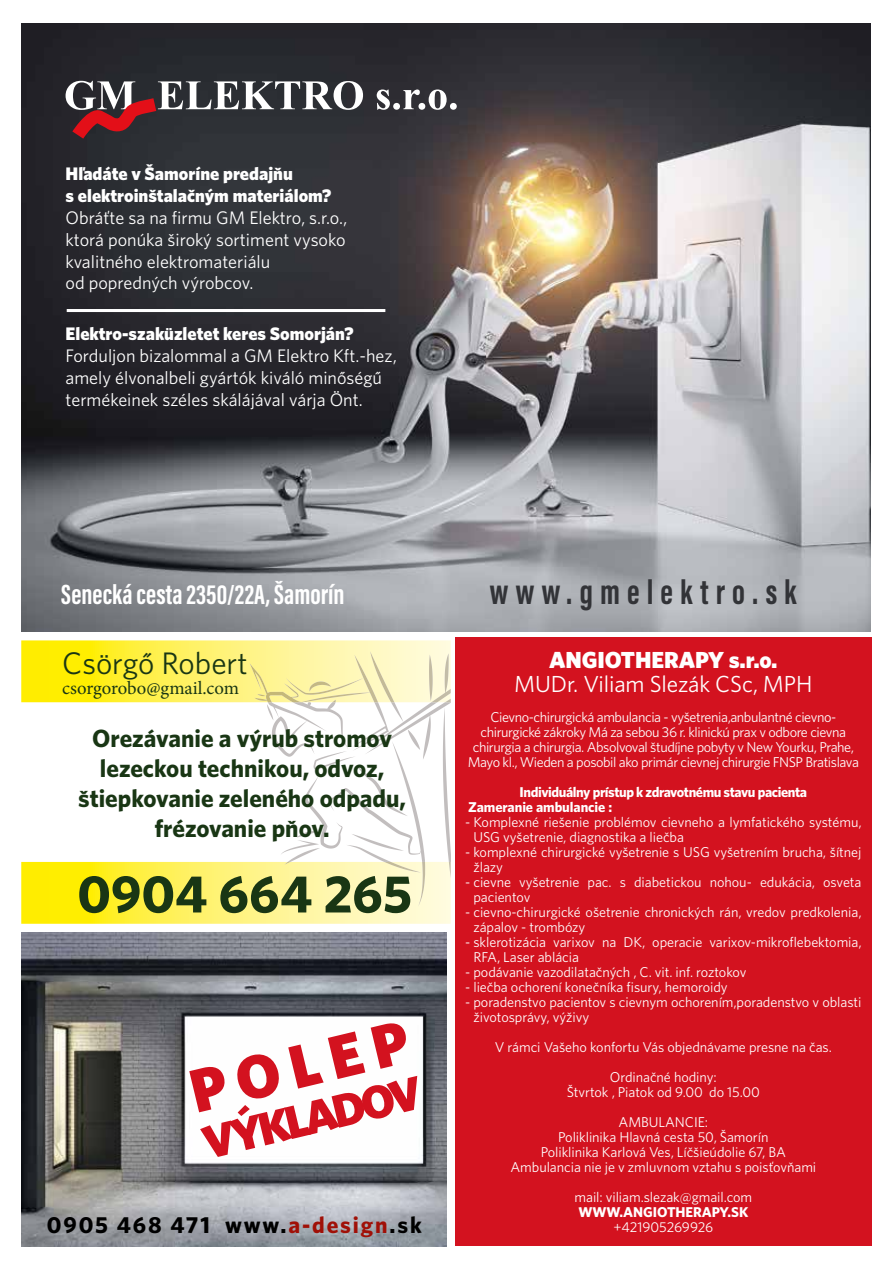
<style>
.page{position:relative;width:893px;height:1263px;background:#fff}
.page>*{position:absolute;margin:0;border:0;box-sizing:border-box;transform-origin:0 0}
.t1{font:61.35px "Whitney CE Black";color:#d3121f}
.t2{font:52.95px "Whitney CE Bold";color:#193614}
.t3{font:46.65px "Whitney CE Black";color:#d3121f}
.t4{font:700 35.55px "Acumin Pro Extra Cond";letter-spacing:.2em;color:#323337}
.t5{font:31.2px "Whitney C Ebook";color:#193614}
.t6{font:700 28.5px "Acumin Pro Extra Cond";letter-spacing:.005em;color:#fff}
.t7{font:24.9px/29.8px "Whitney CE Bold";color:#193614;text-align:center}
.t8{font:23.25px "Whitney CE Bold";letter-spacing:.08em;color:#000}
.t9{font:23.25px "Whitney C Ebook";letter-spacing:-.005em;color:#fff}
.t10{font:23.25px "Whitney CE Black";letter-spacing:-.005em;color:#fff}
.t11{font:18.75px "Minion Pro";letter-spacing:-.005em;color:#193614}
.t12{font:18.15px/21.8px "Whitney C Ebook";color:#fff}
.t13{font:18.15px/21.8px "Whitney CE Black";color:#fff}
.t14{font:14.25px/15px "Whitney C Ebook";letter-spacing:-.005em;color:#fff}
.t15{font:14.25px/15px "Whitney C Ebook";letter-spacing:-.03em;color:#fff;text-align:center}
.t16{font:14.25px/15px "Whitney CE Bold";letter-spacing:-.03em;color:#fff}
.t17{font:14.25px "Whitney CE Bold";letter-spacing:-.005em;color:#fff}
.s1{color:#a01007}
</style>
<div class="page">
<img style="left:21px;top:23px;width:850px;height:608px">
<svg style="left:377px;top:89px;width:80px;height:21px"></svg>
<svg style="left:66px;top:81px;width:297px;height:58px;background:#5d5054"></svg>
<hr style="left:67px;top:309px;width:318px;height:3px;background:#fff">
<svg style="left:21px;top:640px;width:430px;height:284px"></svg>
<div style="left:455px;top:638px;width:417px;height:608px;background:#d3121f"></div>
<img style="left:21px;top:932px;width:425px;height:314px">
<p class="t13" style="left:66px;top:163px;width:267px">Hľadáte v Šamoríne predajňu<br>s elektroinštalačným materiálom?</p>
<p class="t12" style="left:66px;top:207px;width:283px">Obráťte sa na firmu GM Elektro, s.r.o., ktorá ponúka široký sortiment vysoko kvalitného elektromateriálu<br>od popredných výrobcov.</p>
<p class="t13" style="left:66px;top:322px;width:289px">Elektro-szaküzletet keres Somorján?</p>
<p class="t12" style="left:66px;top:345px;width:333px">Forduljon bizalommal a GM Elektro Kft.-hez, amely élvonalbeli gyártók kiváló minőségű termékeinek széles skálájával várja Önt.</p>
<h3 class="t6" style="left:61px;top:577px;width:285px">Senecká cesta 2350/22A, Šamorín</h3>
<h3 class="t4" style="left:490px;top:570px;width:308px">www.gmelektro.sk</h3>
<h3 class="t5" style="left:62px;top:646px;width:187px">Csörgő Robert</h3>
<h3 class="t11" style="left:62px;top:675px;width:178px">csorgorobo@gmail.com</h3>
<h3 class="t7" style="left:78px;top:723px;width:329px">Orezávanie a výrub stromov lezeckou technikou, odvoz, štiepkovanie zeleného odpadu, frézovanie pňov.</h3>
<h2 class="t2" style="left:77px;top:863px;width:336px">0904 664 265</h2>
<h1 class="t1" style="left:182px;top:1056px;width:224px;rotate:-14deg">POLEP</h1>
<h3 class="t3" style="left:197px;top:1114px;width:226px;rotate:-13deg">VÝKLADOV</h3>
<h3 class="t8" style="left:47px;top:1211px;width:376px">0905 468 471 www.<span class="s1">a-design</span>.sk</h3>
<h3 class="t10" style="left:549px;top:645px;width:230px">ANGIOTHERAPY s.r.o.</h3>
<h3 class="t9" style="left:514px;top:670px;width:300px">MUDr. Viliam Slezák CSc, MPH</h3>
<p class="t15" style="left:468px;top:709px;width:393px">Cievno-chirurgická ambulancia - vyšetrenia,anbulantné cievno&shy;chirurgické zákroky Má za sebou 36 r. klinickú prax v odbore cievna chirurgia a chirurgia. Absolvoval študíjne pobyty v New Yourku, Prahe, Mayo kl., Wieden a posobil ako primár cievnej chirurgie FNSP Bratislava</p>
<p class="t16" style="left:468px;top:784px;width:340px;text-indent:52px">Individuálny prístup k zdravotnému stavu pacienta<br>Zameranie ambulancie :</p>
<p class="t14" style="left:473px;top:814px;width:390px;text-indent:-8px">- Komplexné riešenie problémov cievneho a lymfatického systému,<br>USG vyšetrenie, diagnostika a liečba</p>
<p class="t14" style="left:473px;top:844px;width:390px;text-indent:-8px">- komplexné chirurgické vyšetrenie s USG vyšetrením brucha, šítnej žlazy</p>
<p class="t14" style="left:473px;top:874px;width:390px;text-indent:-8px">- cievne vyšetrenie pac. s diabetickou nohou- edukácia, osveta pacientov</p>
<p class="t14" style="left:473px;top:904px;width:390px;text-indent:-8px">- cievno-chirurgické ošetrenie chronických rán, vredov predkolenia, zápalov - trombózy</p>
<p class="t14" style="left:473px;top:934px;width:390px;text-indent:-8px">- sklerotizácia varixov na DK, operacie varixov-mikroflebektomia,<br>RFA, Laser ablácia</p>
<p class="t14" style="left:465px;top:964px;width:283px">- podávanie vazodilatačných , C. vit. inf. roztokov</p>
<p class="t14" style="left:465px;top:979px;width:264px">- liečba ochorení konečníka fisury, hemoroidy</p>
<p class="t14" style="left:473px;top:994px;width:390px;text-indent:-8px">- poradenstvo pacientov s cievnym ochorením,poradenstvo v oblasti životosprávy, výživy</p>
<p class="t14" style="left:495px;top:1031px;width:338px;line-height:30px;text-align:center">V rámci Vašeho konfortu Vás objednávame presne na čas.<br>Ordinačné hodiny:</p>
<p class="t14" style="left:567px;top:1076px;width:195px;line-height:30px;text-align:center">Štvrtok , Piatok od 9.00 do 15.00<br>AMBULANCIE:</p>
<p class="t14" style="left:510px;top:1129px;width:307px;text-align:center">Poliklinika Hlavná cesta 50, Šamorín<br>Poliklinika Karlová Ves, Líčšieúdolie 67, BA<br>Ambulancia nie je v zmluvnom vztahu s poisťovňami</p>
<p class="t14" style="left:574px;top:1189px;width:179px">mail: viliam.slezak@gmail.com</p>
<p class="t17" style="left:578px;top:1203px;width:171px">WWW.ANGIOTHERAPY.SK</p>
<p class="t14" style="left:613px;top:1219px;width:101px">+421905269926</p>
</div>
